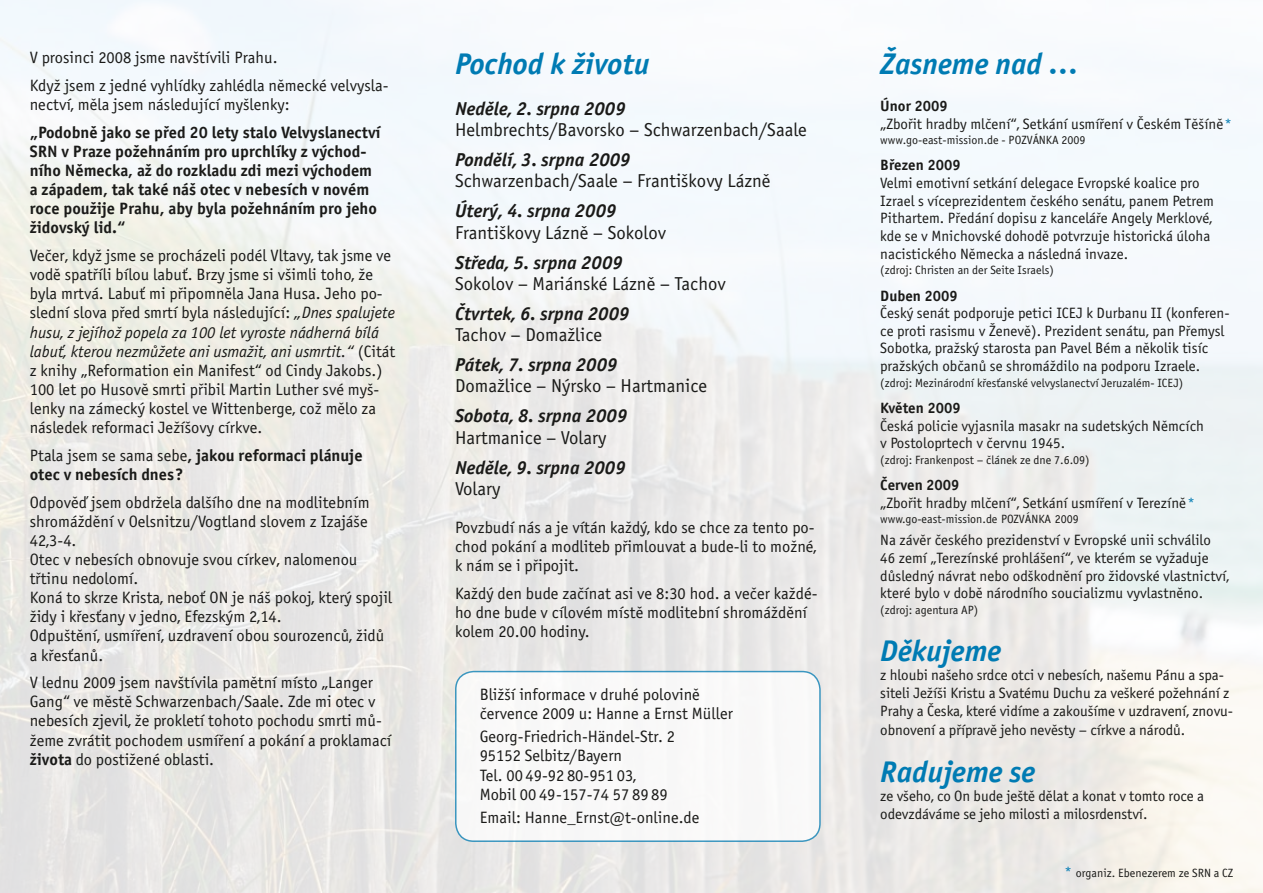
<style>
.page{position:relative;width:1263px;height:893px;background:#fff}
.page>*{position:absolute;margin:0;border:0;box-sizing:border-box;transform-origin:0 0}
.t1{font:italic 700 30px "Officina Sans E";color:#007bb3}
.t2{font:18.75px "Officina Sans E";color:#1a1a18}
.t3{font:italic 700 18.75px "Officina Sans E";color:#1a1a18}
.t4{font:16.5px/19px "Officina Sans E";color:#1a1a18}
.t5{font:700 16.5px/19px "Officina Sans E";color:#1a1a18}
.t6{font:15px/17.7px "Officina Sans E";color:#1a1a18}
.t7{font:700 15px "Officina Sans E";color:#1a1a18}
.t8{font:12px "Officina Sans E";color:#1a1a18}
.t9{font:12px "Officina Sans";color:#1a1a18}
.s1{font-style:italic}
.s2{font-weight:400}
.s3{font-weight:700}
.s4{font-family:"Officina Sans";color:#007bb3}
.s5{font-family:"Officina Sans";font-size:15px;color:#007bb3}
</style>
<div class="page">
<img style="left:0;top:0;width:1263px;height:893px">
<div style="left:456px;top:671px;width:364px;height:170px;background:#f9f8f8;border-radius:18px"></div>
<div style="left:455px;top:671px;width:366px;height:171px;border:2px solid #007bb3;border-radius:18px"></div>
<p class="t4" style="left:30px;top:44px;width:360px;line-height:27.6px">V prosinci 2008 jsme navštívili Prahu.<br>Když jsem z jedné vyhlídky zahlédla německé velvysla-</p>
<p class="t4" style="left:30px;top:95px;width:262px">nectví, měla jsem následující myšlenky:</p>
<p class="t5" style="left:30px;top:122px;width:352px">„Podobně jako se před 20 lety stalo Velvyslanectví SRN v Praze požehnáním pro uprchlíky z východ&shy;ního Německa, až do rozkladu zdi mezi východem a západem, tak také náš otec v nebesích v novém roce použije Prahu, aby byla požehnáním pro jeho židovský lid.“</p>
<p class="t4" style="left:30px;top:246px;width:367px">Večer, když jsme se procházeli podél Vltavy, tak jsme ve vodě spatříli bílou labuť. Brzy jsme si všimli toho, že byla mrtvá. Labuť mi připomněla Jana Husa. Jeho po&shy;slední slova před smrtí byla následující: <span class="s1">„Dnes spalujete husu, z jejíhož popela za 100 let vyroste nádherná bílá labuť, kterou nezmůžete ani usmažit, ani usmrtit.“</span> (Citát z knihy „Reformation ein Manifest“ od Cindy Jakobs.)<br>100 let po Husově smrti přibil Martin Luther své myš&shy;lenky na zámecký kostel ve Wittenberge, což mělo za následek reformaci Ježíšovy církve.</p>
<p class="t5" style="left:30px;top:445px;width:334px"><span class="s2">Ptala jsem se sama sebe</span>, jakou reformaci plánuje otec v nebesích dnes?</p>
<p class="t4" style="left:30px;top:492px;width:364px">Odpověď jsem obdržela dalšího dne na modlitebním shromáždění v Oelsnitzu/Vogtland slovem z Izajáše 42,3-4.<br>Otec v nebesích obnovuje svou církev, nalomenou třtinu nedolomí.<br>Koná to skrze Krista, neboť ON je náš pokoj, který spojil židy i křesťany v jedno, Efezským 2,14.<br>Odpuštění, usmíření, uzdravení obou sourozenců, židů a křesťanů.</p>
<p class="t4" style="left:30px;top:673px;width:363px">V lednu 2009 jsem navštívila pamětní místo „Langer Gang“ ve městě Schwarzenbach/Saale. Zde mi otec v nebesích zjevil, že prokletí tohoto pochodu smrti mů&shy;žeme zvrátit pochodem usmíření a pokání a proklamací <span class="s3">života</span> do postižené oblasti.</p>
<h1 class="t1" style="left:455px;top:46px;width:196px">Pochod k životu</h1>
<p class="t3" style="left:455px;top:97px;width:172px">Neděle, 2. srpna 2009</p>
<p class="t2" style="left:455px;top:119px;width:353px">Helmbrechts/Bavorsko – Schwarzenbach/Saale</p>
<p class="t3" style="left:455px;top:148px;width:177px">Pondělí, 3. srpna 2009</p>
<p class="t2" style="left:455px;top:170px;width:317px">Schwarzenbach/Saale – Františkovy Lázně</p>
<p class="t3" style="left:455px;top:200px;width:163px">Úterý, 4. srpna 2009</p>
<p class="t2" style="left:455px;top:222px;width:213px">Františkovy Lázně – Sokolov</p>
<p class="t3" style="left:455px;top:251px;width:169px">Středa, 5. srpna 2009</p>
<p class="t2" style="left:455px;top:273px;width:272px">Sokolov – Mariánské Lázně – Tachov</p>
<p class="t3" style="left:455px;top:302px;width:176px">Čtvrtek, 6. srpna 2009</p>
<p class="t2" style="left:455px;top:324px;width:149px">Tachov – Domažlice</p>
<p class="t3" style="left:455px;top:353px;width:164px">Pátek, 7. srpna 2009</p>
<p class="t2" style="left:455px;top:375px;width:254px">Domažlice – Nýrsko – Hartmanice</p>
<p class="t3" style="left:455px;top:405px;width:174px">Sobota, 8. srpna 2009</p>
<p class="t2" style="left:455px;top:427px;width:153px">Hartmanice – Volary</p>
<p class="t3" style="left:455px;top:456px;width:172px">Neděle, 9. srpna 2009</p>
<p class="t2" style="left:455px;top:478px;width:47px">Volary</p>
<p class="t4" style="left:455px;top:518px;width:363px">Povzbudí nás a je vítán každý, kdo se chce za tento po&shy;chod pokání a modliteb přimlouvat a bude-li to možné, k nám se i připojit.</p>
<p class="t4" style="left:455px;top:584px;width:364px">Každý den bude začínat asi ve 8:30 hod. a večer každé&shy;ho dne bude v cílovém místě modlitební shromáždění kolem 20.00 hodiny.</p>
<p class="t4" style="left:480px;top:685px;width:255px">Bližší informace v druhé polovině července 2009 u: Hanne a Ernst Müller</p>
<p class="t4" style="left:480px;top:727px;width:197px">Georg-Friedrich-Händel-Str. 2<br>95152 Selbitz/Bayern<br>Tel. 00 49-92 80-951 03,<br>Mobil 00 49-157-74 57 89 89</p>
<p class="t4" style="left:480px;top:808px;width:221px">Email: Hanne_Ernst@t-online.de</p>
<h1 class="t1" style="left:880px;top:46px;width:200px">Žasneme nad …</h1>
<p class="t6" style="left:880px;top:97px;width:353px"><span class="s3">Únor 2009<br></span>„Zbořit hradby mlčení“, Setkání usmíření v Českém Těšíně<span class="s4">*</span></p>
<p class="t8" style="left:880px;top:133px;width:207px">www.go-east-mission.de - POZVÁNKA 2009</p>
<p class="t7" style="left:880px;top:156px;width:82px">Březen 2009</p>
<p class="t6" style="left:880px;top:174px;width:335px">Velmi emotivní setkání delegace Evropské koalice pro Izrael s víceprezidentem českého senátu, panem Petrem Pithartem. Předání dopisu z kanceláře Angely Merklové, kde se v Mnichovské dohodě potvrzuje historická úloha nacistického Německa a následná invaze.</p>
<p class="t8" style="left:880px;top:263px;width:175px">(zdroj: Christen an der Seite Israels)</p>
<p class="t7" style="left:880px;top:286px;width:79px">Duben 2009</p>
<p class="t6" style="left:880px;top:304px;width:351px">Český senát podporuje petici ICEJ k Durbanu II (konferen&shy;ce proti rasismu v Ženevě). Prezident senátu, pan Přemysl Sobotka, pražský starosta pan Pavel Bém a několik tisíc pražských občanů se shromáždilo na podporu Izraele.</p>
<p class="t8" style="left:880px;top:376px;width:304px">(zdroj: Mezinárodní křesťanské velvyslanectví Jeruzalém- ICEJ)</p>
<p class="t7" style="left:880px;top:398px;width:82px">Květen 2009</p>
<p class="t6" style="left:880px;top:417px;width:325px">Česká policie vyjasnila masakr na sudetských Němcích v Postoloprtech v červnu 1945.</p>
<p class="t8" style="left:880px;top:453px;width:211px">(zdroj: Frankenpost – článek ze dne 7.6.09)</p>
<p class="t6" style="left:880px;top:476px;width:316px"><span class="s3">Červen 2009<br></span>„Zbořit hradby mlčení“, Setkání usmíření v Terezíně<span class="s4">*</span></p>
<p class="t9" style="left:880px;top:512px;width:200px">www.go-east-mission.de POZVÁNKA 2009</p>
<p class="t6" style="left:880px;top:531px;width:350px">Na závěr českého prezidenství v Evropské unii schválilo 46 zemí „Terezínské prohlášení“, ve kterém se vyžaduje důsledný návrat nebo odškodnění pro židovské vlastnictví, které bylo v době národního soucializmu vyvlastněno.</p>
<p class="t8" style="left:880px;top:603px;width:100px">(zdroj: agentura AP)</p>
<h1 class="t1" style="left:880px;top:632px;width:123px">Děkujeme</h1>
<p class="t6" style="left:880px;top:667px;width:354px">z hloubi našeho srdce otci v nebesích, našemu Pánu a spa&shy;siteli Ježíši Kristu a Svatému Duchu za veškeré požehnání z<br>Prahy a Česka, které vidíme a zakoušíme v uzdravení, znovu-</p>
<p class="t6" style="left:880px;top:721px;width:306px">obnovení a přípravě jeho nevěsty – církve a národů.</p>
<h1 class="t1" style="left:880px;top:753px;width:157px">Radujeme se</h1>
<p class="t6" style="left:880px;top:787px;width:325px">ze všeho, co On bude ještě dělat a konat v tomto roce a odevzdáváme se jeho milosti a milosrdenství.</p>
<p class="t8" style="left:1064px;top:866px;width:170px"><span class="s5">*</span> organiz. Ebenezerem ze SRN a CZ</p>
</div>
